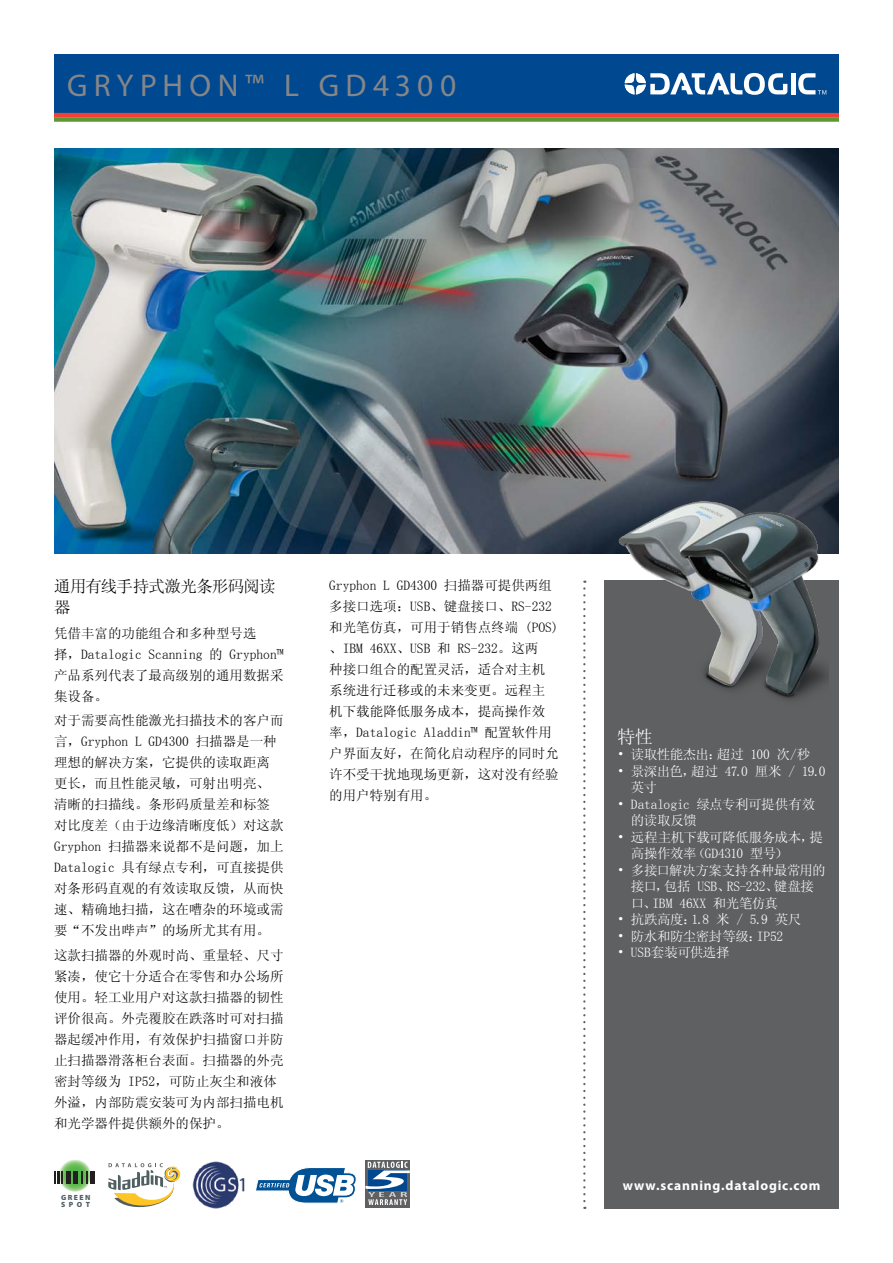
<style>
.page{position:relative;width:893px;height:1263px;background:#fff}
.page>*{position:absolute;margin:0;border:0;box-sizing:border-box;transform-origin:0 0}
.t1{font:31.5px "Myriad Pro";letter-spacing:.205em;color:#858689}
.t2{font:18px "Sim Sun";color:#fff}
.t3{font:16.5px/21px "Sim Sun";letter-spacing:-.05em;color:#000}
.t4{font:13.5px/21px "Sim Sun";color:#000}
.t5{font:13.5px/16.5px "Sim Sun";letter-spacing:-.03em;color:#fff}
.t6{font:700 13.5px "Myriad Pro";letter-spacing:.06em;color:#fff}
.t7{font:13.5px/16.5px "Sim Sun";letter-spacing:-.05em;color:#fff}
.t8{font:900 7.5px/7.5px "Myriad Pro";letter-spacing:.2em;color:#505f62}
</style>
<div class="page">
<div style="left:604px;top:580px;width:235px;height:629px;background:#5f6062"></div>
<svg style="left:583px;top:581px;width:2px;height:628px"></svg>
<div style="left:54px;top:54px;width:785px;height:59px;background:#004990"></div>
<hr style="left:54px;top:113px;width:785px;height:4px;background:#ef4135">
<div style="left:54px;top:117px;width:785px;height:5px;background:#5e9732"></div>
<hr style="left:791px;top:73px;width:4px;height:21px;background:#fff">
<svg style="left:625px;top:73px;width:162px;height:22px"></svg>
<svg style="left:798px;top:73px;width:28px;height:21px"></svg>
<img style="left:54px;top:149px;width:785px;height:404px">
<img style="left:192px;top:1161px;width:53px;height:48px">
<svg style="left:58px;top:1159px;width:33px;height:33px"></svg>
<svg style="left:54px;top:1171px;width:9px;height:12px"></svg>
<div style="left:66px;top:1171px;width:5px;height:12px;background:#231f20"></div>
<hr style="left:74px;top:1171px;width:4px;height:12px;background:#231f20">
<svg style="left:81px;top:1171px;width:6px;height:12px"></svg>
<div style="left:90px;top:1171px;width:5px;height:12px;background:#231f20"></div>
<svg style="left:108px;top:1163px;width:73px;height:45px"></svg>
<div style="left:366px;top:1160px;width:44px;height:47px;background:#5f6062"></div>
<svg style="left:365px;top:1161px;width:45px;height:44px"></svg>
<svg style="left:256px;top:1167px;width:101px;height:37px"></svg>
<img style="left:613px;top:490px;width:216px;height:210px">
<h1 class="t1" style="left:67px;top:66px;width:391px">GRYPHON™ L GD4300</h1>
<p class="t3" style="left:54px;top:576px;width:223px">通用有线手持式激光条形码阅读器</p>
<p class="t4" style="left:54px;top:622px;width:231px">凭借丰富的功能组合和多种型号选<br>择，Datalogic Scanning 的 Gryphon™产品系列代表了最高级别的通用数据采集设备。</p>
<p class="t4" style="left:54px;top:710px;width:231px">对于需要高性能激光扫描技术的客户而言，Gryphon L GD4300 扫描器是一种理想的解决方案，它提供的读取距离更长，而且性能灵敏，可射出明亮、清晰的扫描线。条形码质量差和标签对比度差（由于边缘清晰度低）对这款<br>Gryphon 扫描器来说都不是问题，加上<br>Datalogic 具有绿点专利，可直接提供对条形码直观的有效读取反馈，从而快速、精确地扫描，这在嘈杂的环境或需要“不发出哔声”的场所尤其有用。</p>
<p class="t4" style="left:54px;top:944px;width:231px">这款扫描器的外观时尚、重量轻、尺寸紧凑，使它十分适合在零售和办公场所使用。轻工业用户对这款扫描器的韧性评价很高。外壳覆胶在跌落时可对扫描器起缓冲作用，有效保护扫描窗口并防止扫描器滑落柜台表面。扫描器的外壳密封等级为 IP52，可防止灰尘和液体外溢，内部防震安装可为内部扫描电机和光学器件提供额外的保护。</p>
<p class="t8" style="left:61px;top:1193px;width:31px">GREEN<br>SPOT</p>
<p class="t4" style="left:329px;top:575px;width:231px">Gryphon L GD4300 扫描器可提供两组多接口选项：USB、键盘接口、RS-232和光笔仿真，可用于销售点终端 (POS)、IBM 46XX、USB 和 RS-232。这两<br>种接口组合的配置灵活，适合对主机系统进行迁移或的未来变更。远程主机下载能降低服务成本，提高操作效率，Datalogic Aladdin™ 配置软件用户界面友好，在简化启动程序的同时允许不受干扰地现场更新，这对没有经验的用户特别有用。</p>
<h2 class="t2" style="left:617px;top:727px;width:37px">特性</h2>
<p class="t5" style="left:617px;top:746px;width:194px">• 读取性能杰出：超过 100 次/秒</p>
<p class="t7" style="left:631px;top:763px;width:196px;text-indent:-14px">• 景深出色，超过 47.0 厘米 / 19.0英寸</p>
<p class="t5" style="left:631px;top:796px;width:186px;text-indent:-14px">• Datalogic 绿点专利可提供有效的读取反馈</p>
<p class="t5" style="left:631px;top:829px;width:194px;text-indent:-14px">• 远程主机下载可降低服务成本，提高操作效率（GD4310 型号）</p>
<p class="t5" style="left:631px;top:862px;width:196px;text-indent:-14px">• 多接口解决方案支持各种最常用的接口，包括 USB、RS-232、键盘接口、IBM 46XX 和光笔仿真</p>
<p class="t5" style="left:617px;top:911px;width:185px">• 抗跌高度：1.8 米 / 5.9 英尺</p>
<p class="t5" style="left:617px;top:927px;width:167px">• 防水和防尘密封等级：IP52</p>
<p class="t5" style="left:617px;top:944px;width:114px">• USB套装可供选择</p>
<p class="t6" style="left:623px;top:1177px;width:199px">www.scanning.datalogic.com</p>
</div>
